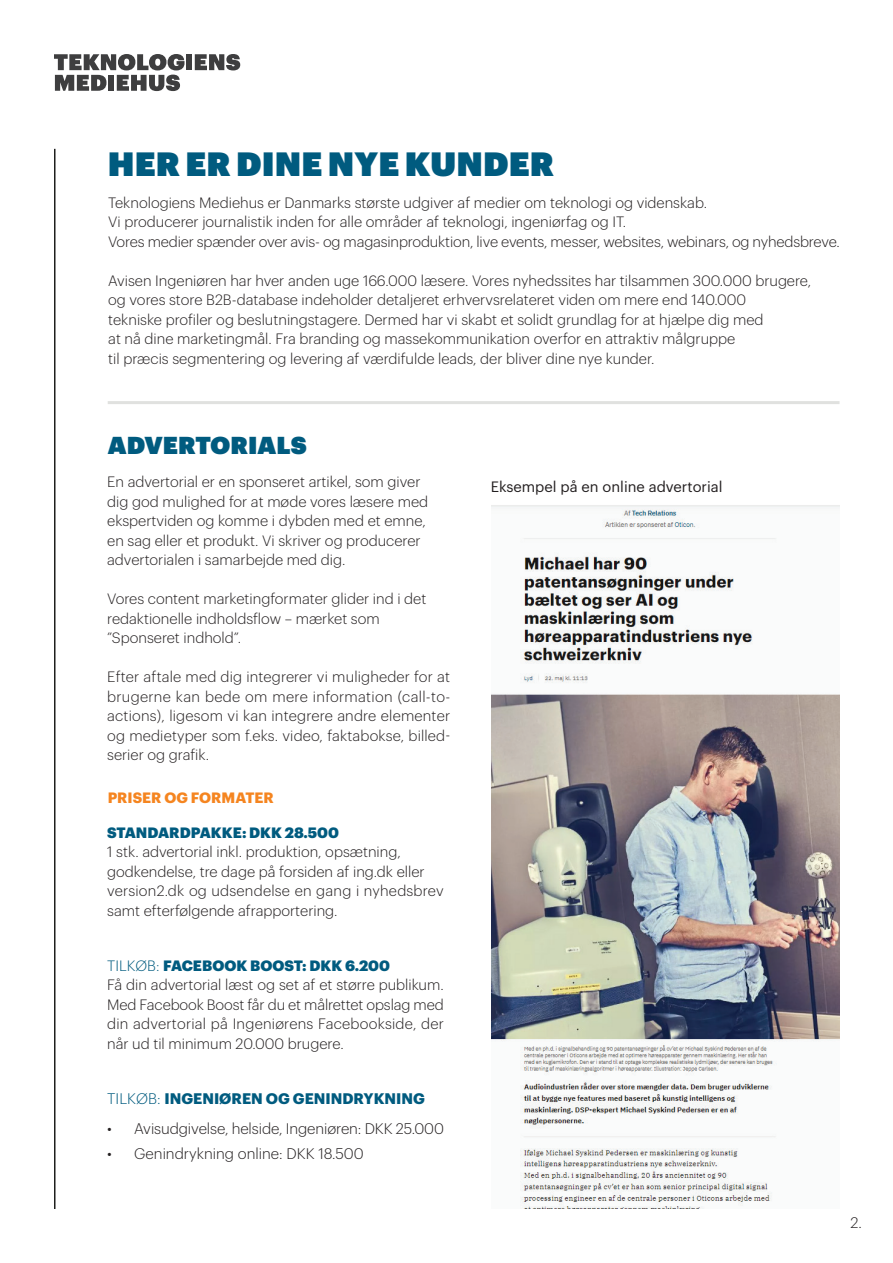
<style>
.page{position:relative;width:893px;height:1263px;background:#fff}
.page>*{position:absolute;margin:0;border:0;box-sizing:border-box;transform-origin:0 0}
.t1{font:33px "Graphik Super";letter-spacing:.005em;color:#005b7f}
.t2{font:24px "Graphik Super";letter-spacing:.005em;color:#005b7f}
.t3{font:300 15px "Graphik";letter-spacing:-.005em;color:#231f20}
.t4{font:700 15px "Graphik";color:#005b7f}
.t5{font:300 14.7px/19.5px "Graphik";color:#231f20}
.t6{font:14.7px "Graphik";color:#231f20}
.t7{font:900 14.7px "Graphik";color:#005b7f}
.t8{font:700 14.7px "Graphik";color:#f58520}
.s1{color:#005b7f}
.s2{font-weight:900;color:#005b7f}
.s3{font-weight:300}
</style>
<div class="page">
<hr style="left:54px;top:149px;width:2px;height:1060px;background:#1e1f1d">
<hr style="left:108px;top:401px;width:731px;height:3px;background:#e0e1df">
<div style="left:186px;top:54px;width:6px;height:16px;background:#3e3e3f"></div>
<svg style="left:195px;top:54px;width:45px;height:16px"></svg>
<svg style="left:54px;top:54px;width:130px;height:37px"></svg>
<img style="left:491px;top:505px;width:348px;height:704px">
<h1 class="t1" style="left:108px;top:138px;width:448px">HER ER DINE NYE KUNDER</h1>
<p class="t5" style="left:108px;top:192px;width:733px">Teknologiens Mediehus er Danmarks største udgiver af medier om teknologi og videnskab.<br>Vi producerer journalistik inden for alle områder af teknologi, ingeniørfag og IT.<br>Vores medier spænder over avis- og magasinproduktion, live events, messer, websites, webinars, og nyhedsbreve.</p>
<p class="t5" style="left:108px;top:270px;width:704px">Avisen Ingeniøren har hver anden uge 166.000 læsere. Vores nyhedssites har tilsammen 300.000 brugere, og vores store B2B-database indeholder detaljeret erhvervsrelateret viden om mere end 140.000<br>tekniske profiler og beslutningstagere. Dermed har vi skabt et solidt grundlag for at hjælpe dig med<br>at nå dine marketingmål. Fra branding og massekommunikation overfor en attraktiv målgruppe<br>til præcis segmentering og levering af værdifulde leads, der bliver dine nye kunder.</p>
<h2 class="t2" style="left:108px;top:426px;width:200px">ADVERTORIALS</h2>
<p class="t5" style="left:107px;top:471px;width:322px">En advertorial er en sponseret artikel, som giver dig god mulighed for at møde vores læsere med ekspertviden og komme i dybden med et emne, en sag eller et produkt. Vi skriver og producerer advertorialen i samarbejde med dig.</p>
<p class="t5" style="left:107px;top:588px;width:321px">Vores content marketingformater glider ind i det redaktionelle indholdsflow – mærket som ”Sponseret indhold”.</p>
<p class="t5" style="left:107px;top:666px;width:345px;text-align:justify">Efter aftale med dig integrerer vi muligheder for at brugerne kan bede om mere information (call-to&shy;actions), ligesom vi kan integrere andre elementer og medietyper som f.eks. video, faktabokse, billed&shy;serier og grafik.</p>
<p class="t8" style="left:108px;top:786px;width:167px">PRISER OG FORMATER</p>
<p class="t7" style="left:107px;top:821px;width:233px">STANDARDPAKKE: DKK 28.500</p>
<p class="t5" style="left:107px;top:841px;width:338px">1 stk. advertorial inkl. produktion, opsætning, godkendelse, tre dage på forsiden af ing.dk eller version2.dk og udsendelse en gang i nyhedsbrev samt efterfølgende afrapportering.</p>
<p class="t5" style="left:107px;top:954px;width:338px"><span class="s1">TILKØB:</span> <span class="s2">FACEBOOK BOOST: DKK 6.200<br></span>Få din advertorial læst og set af et større publikum.<br>Med Facebook Boost får du et målrettet opslag med din advertorial på Ingeniørens Facebookside, der når ud til minimum 20.000 brugere.</p>
<p class="t4" style="left:107px;top:1087px;width:319px"><span class="s3">TILKØB:</span> INGENIØREN OG GENINDRYKNING</p>
<p class="t3" style="left:107px;top:1117px;width:338px">• Avisudgivelse, helside, Ingeniøren: DKK 25.000</p>
<p class="t3" style="left:107px;top:1143px;width:258px">• Genindrykning online: DKK 18.500</p>
<p class="t6" style="left:491px;top:476px;width:233px">Eksempel på en online advertorial</p>
<p class="t3" style="left:850px;top:1212px;width:13px">2.</p>
</div>
